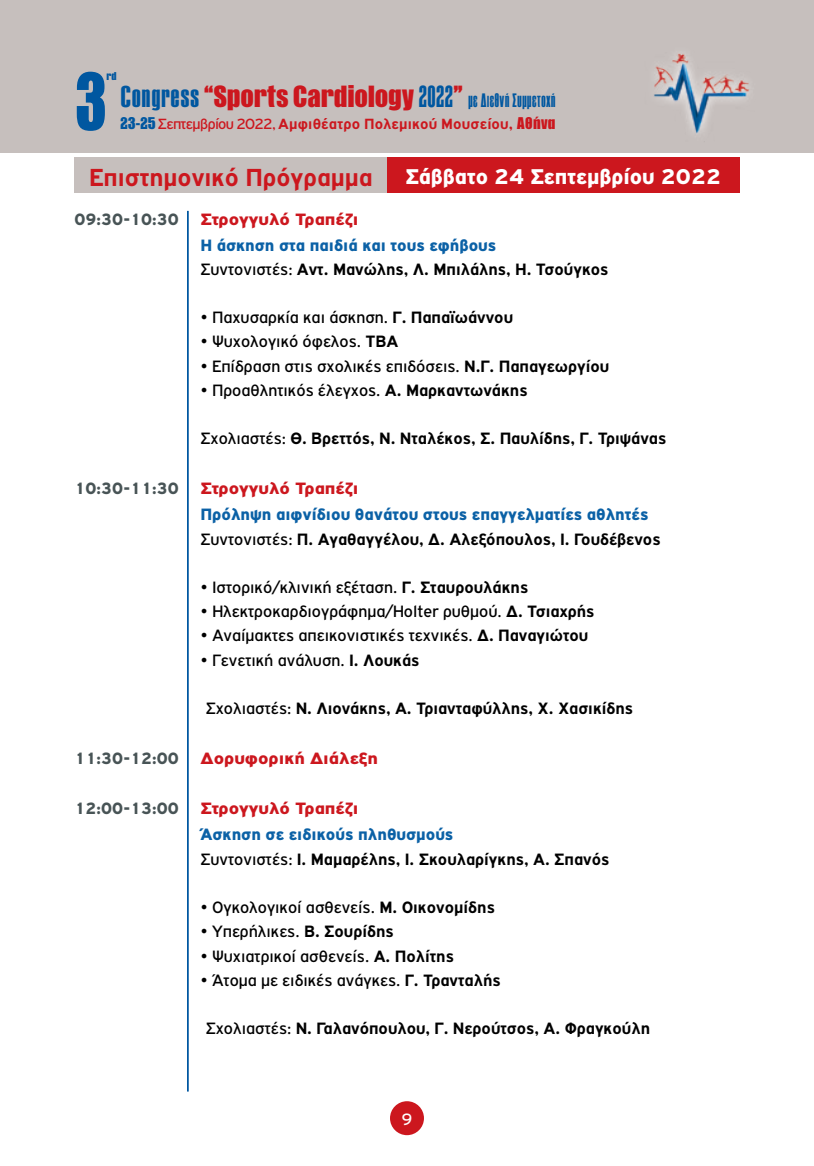
<style>
.page{position:relative;width:814px;height:1166px;background:#fff}
.page>*{position:absolute;margin:0;border:0;box-sizing:border-box;transform-origin:0 0}
.t1{font:900 76.48px "PF Fusion Sans";color:#0057a0;scale:.85 1}
.t2{font:900 28.35px "PF Fusion Sans";letter-spacing:-.01em;color:#cc171e}
.t3{font:900 22.75px "PF Highway Gothic";color:#fff}
.t4{font:300 18.2px "PF Fusion Sans";letter-spacing:.01em;color:#0057a0}
.t5{font:17.5px "PF Highway Gothic";color:#000}
.t6{font:700 17.5px "PF Highway Gothic";color:#000}
.t7{font:900 17.5px/25.9px "PF Highway Gothic";color:#0b61a6}
.t8{font:900 17.5px "PF Highway Gothic";color:#cc171e;scale:1.1 1}
.t9{font:17.5px "PF Highway Gothic";color:#fff}
.t10{font:700 15.75px "PF Highway Gothic";letter-spacing:.015em;color:#cc171e}
.t11{font:900 10.5px "PF Fusion Sans";color:#0057a0}
.s1{font-weight:300;font-size:28.18px;color:#0057a0}
.s2{font-weight:300;color:#0057a0}
.s3{font-family:"PF Fusion Sans";font-weight:900;color:#0057a0}
.s4{font-weight:400}
.s5{font-family:"PF Fusion Sans";font-weight:900}
.s6{font-weight:700;font-size:26.25px;color:#cc171e}
.s7{color:#485456}
.s8{color:#cc171e}
.s9{font-weight:700}
</style>
<div class="page">
<div style="left:0;top:0;width:814px;height:152px;background:#c6bfbd"></div>
<div style="left:390px;top:1101px;width:34px;height:34px;background:#cc171e;border-radius:50%"></div>
<img style="left:553px;top:53px;width:245px;height:100px">
<hr style="left:187px;top:211px;width:2px;height:880px;background:#0057a0">
<div style="left:74px;top:158px;width:313px;height:35px;background:#c6bfbd"></div>
<div style="left:387px;top:158px;width:352px;height:35px;background:#cc171e"></div>
<h1 class="t1" style="left:74px;top:54px;width:40px">3</h1>
<p class="t11" style="left:106px;top:69px;width:11px">rd</p>
<h2 class="t2" style="left:120px;top:79px;width:344px"><span class="s1">CONGRESS</span>“Sports Cardiology <span class="s2">2022</span>”</h2>
<p class="t10" style="left:120px;top:115px;width:437px"><span class="s3">23-25</span> <span class="s4">Σεπτεμβρίου 2022,</span> Αμφιθέατρο Πολεμικού Μουσείου, <span class="s5">Αθήνα</span></p>
<p class="t4" style="left:468px;top:90px;width:89px">ΜΕ ΔΙΕΘΝΉ ΣΥΜΜΕΤΟΧΉ</p>
<h3 class="t3" style="left:89px;top:164px;width:633px"><span class="s6">Επιστημονικό Πρόγραμμα</span> Σάββατο 24 Σεπτεμβρίου 2022</h3>
<p class="t7" style="left:200px;top:206px;width:297px;text-indent:-126px"><span class="s7">09:30-10:30</span> <span class="s8">Στρογγυλό Τραπέζι<br></span>Η άσκηση στα παιδιά και τους εφήβους</p>
<p class="t6" style="left:200px;top:259px;width:409px"><span class="s4">Συντονιστές:</span> Αντ. Μανώλης, Λ. Μπιλάλης, Η. Τσούγκος</p>
<p class="t5" style="left:200px;top:308px;width:314px">• Παχυσαρκία και άσκηση. <span class="s9">Γ. Παπαϊωάννου</span></p>
<p class="t5" style="left:200px;top:332px;width:199px">• Ψυχολογικό όφελος. <span class="s9">ΤΒΑ</span></p>
<p class="t5" style="left:200px;top:356px;width:410px">• Επίδραση στις σχολικές επιδόσεις. <span class="s9">Ν.Γ. Παπαγεωργίου</span></p>
<p class="t5" style="left:200px;top:381px;width:329px">• Προαθλητικός έλεγχος. <span class="s9">Α. Μαρκαντωνάκης</span></p>
<p class="t6" style="left:200px;top:429px;width:467px"><span class="s4">Σχολιαστές:</span> Θ. Βρεττός, Ν. Νταλέκος, Σ. Παυλίδης, Γ. Τριψάνας</p>
<p class="t7" style="left:200px;top:476px;width:449px;text-indent:-126px"><span class="s7">10:30-11:30</span> <span class="s8">Στρογγυλό Τραπέζι<br></span>Πρόληψη αιφνίδιου θανάτου στους επαγγελματίες αθλητές</p>
<p class="t6" style="left:200px;top:529px;width:461px"><span class="s4">Συντονιστές:</span> Π. Αγαθαγγέλου, Δ. Αλεξόπουλος, Ι. Γουδέβενος</p>
<p class="t5" style="left:200px;top:578px;width:329px">• Ιστορικό/κλινική εξέταση. <span class="s9">Γ. Σταυρουλάκης</span></p>
<p class="t5" style="left:200px;top:602px;width:395px">• Ηλεκτροκαρδιογράφημα/Holter ρυθμού. <span class="s9">Δ. Τσιαχρής</span></p>
<p class="t5" style="left:200px;top:626px;width:389px">• Αναίμακτες απεικονιστικές τεχνικές. <span class="s9">Δ. Παναγιώτου</span></p>
<p class="t5" style="left:200px;top:650px;width:220px">• Γενετική ανάλυση. <span class="s9">Ι. Λουκάς</span></p>
<p class="t6" style="left:206px;top:699px;width:429px"><span class="s4">Σχολιαστές:</span> Ν. Λιονάκης, Α. Τριανταφύλλης, Χ. Χασικίδηs</p>
<p class="t8" style="left:74px;top:749px;width:277px"><span class="s7">11:30-12:00</span> Δορυφορική Διάλεξη</p>
<p class="t7" style="left:200px;top:796px;width:254px;text-indent:-126px"><span class="s7">12:00-13:00</span> <span class="s8">Στρογγυλό Τραπέζι<br></span>Άσκηση σε ειδικούς πληθυσμούς</p>
<p class="t6" style="left:200px;top:849px;width:410px"><span class="s4">Συντονιστές:</span> Ι. Μαμαρέλης, Ι. Σκουλαρίγκης, Α. Σπανός</p>
<p class="t5" style="left:200px;top:898px;width:296px">• Ογκολογικοί ασθενείς. <span class="s9">Μ. Οικονομίδης</span></p>
<p class="t5" style="left:200px;top:922px;width:195px">• Υπερήλικες. <span class="s9">Β. Σουρίδης</span></p>
<p class="t5" style="left:200px;top:946px;width:255px">• Ψυχιατρικοί ασθενείς. <span class="s9">Α. Πολίτης</span></p>
<p class="t5" style="left:200px;top:970px;width:302px">• Άτομα με ειδικές ανάγκες. <span class="s9">Γ. Τρανταλής</span></p>
<p class="t6" style="left:206px;top:1019px;width:446px"><span class="s4">Σχολιαστές:</span> Ν. Γαλανόπουλου, Γ. Νερούτσος, Α. Φραγκούλη</p>
<p class="t9" style="left:401px;top:1110px;width:13px">9</p>
</div>
